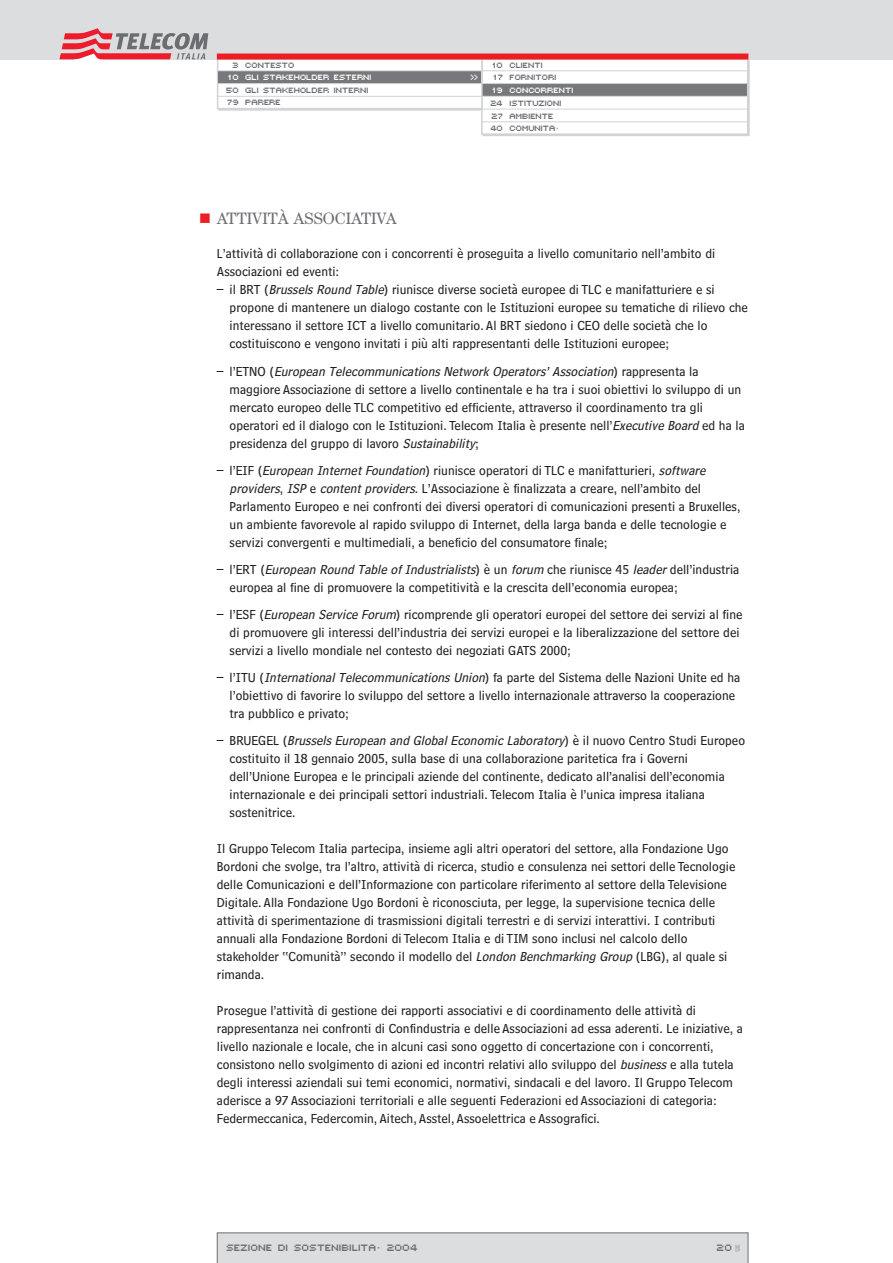
<style>
.page{position:relative;width:893px;height:1263px;background:#fff}
.page>*{position:absolute;margin:0;border:0;box-sizing:border-box;transform-origin:0 0}
.t1{font:16.5px "Century";color:#6c6d70}
.t2{font:13.5px/18px "Bell Centennial Sub Caption";color:#231f20}
.t3{font:9px "MINI7 Tight";color:#6c6d70}
.t4{font:7.5px/12.8px "MINI7 Tight";letter-spacing:-.015em;color:#6c6d70}
.t5{font:7.5px "MINI7 Tight";letter-spacing:-.015em;color:#fff}
.s1{font-style:italic}
</style>
<div class="page">
<svg style="left:217px;top:1232px;width:531px;height:31px;background:#d8d9db"></svg>
<div style="left:482px;top:59px;width:268px;height:77px;border:2px solid #d1d2d4"></div>
<div style="left:218px;top:59px;width:266px;height:52px;border:2px solid #d1d2d4"></div>
<div style="left:482px;top:59px;width:266px;height:75px;background:#fff"></div>
<div style="left:481px;top:58px;width:267px;height:77px;border:2px solid #d1d2d4"></div>
<div style="left:483px;top:84px;width:264px;height:12px;background:#76787b"></div>
<div style="left:218px;top:59px;width:264px;height:50px;background:#fff"></div>
<div style="left:217px;top:58px;width:266px;height:51px;border:2px solid #d1d2d4"></div>
<div style="left:218px;top:71px;width:263px;height:13px;background:#76787b"></div>
<div style="left:0;top:0;width:893px;height:60px;background:#dcdddf"></div>
<div style="left:217px;top:54px;width:531px;height:6px;background:#ee1d23"></div>
<hr style="left:217px;top:70px;width:266px;height:1px;background:#d1d2d4">
<hr style="left:481px;top:70px;width:266px;height:1px;background:#d1d2d4">
<hr style="left:481px;top:83px;width:266px;height:1px;background:#d1d2d4">
<hr style="left:481px;top:96px;width:266px;height:1px;background:#d1d2d4">
<hr style="left:481px;top:109px;width:266px;height:1px;background:#d1d2d4">
<hr style="left:481px;top:121px;width:266px;height:1px;background:#d1d2d4">
<hr style="left:217px;top:83px;width:266px;height:1px;background:#d1d2d4">
<hr style="left:217px;top:96px;width:266px;height:1px;background:#d1d2d4">
<svg style="left:60px;top:28px;width:148px;height:32px"></svg>
<p class="t4" style="left:232px;top:59px;width:64px">3 CONTESTO</p>
<p class="t5" style="left:228px;top:73px;width:145px">10 GLI STAKEHOLDER ESTERNI</p>
<p class="t5" style="left:470px;top:73px;width:9px">&gt;&gt;</p>
<p class="t4" style="left:225px;top:84px;width:144px">50 GLI STAKEHOLDER INTERNI<br>79 PARERE</p>
<p class="t4" style="left:492px;top:59px;width:66px">10 CLIENTI<br>17 FORNITORI</p>
<p class="t5" style="left:492px;top:86px;width:83px">19 CONCORRENTI</p>
<p class="t4" style="left:490px;top:97px;width:73px">24 ISTITUZIONI<br>27 AMBIENTE<br>40 COMUNITA’</p>
<p class="t1" style="left:217px;top:213px;width:181px">ATTIVITÀ ASSOCIATIVA</p>
<p class="t2" style="left:217px;top:246px;width:500px">L’attività di collaborazione con i concorrenti è proseguita a livello comunitario nell’ambito di<br>Associazioni ed eventi:</p>
<p class="t2" style="left:230px;top:282px;width:520px;text-indent:-13px">– il BRT (<span class="s1">Brussels Round Table</span>) riunisce diverse società europee di TLC e manifatturiere e si propone di mantenere un dialogo costante con le Istituzioni europee su tematiche di rilievo che interessano il settore ICT a livello comunitario. Al BRT siedono i CEO delle società che lo costituiscono e vengono invitati i più alti rappresentanti delle Istituzioni europee;</p>
<p class="t2" style="left:230px;top:363px;width:517px;text-indent:-13px">– l ’ E T N O ( <span class="s1">European Telecommunications Network Operators’ Association</span>) r a p p r e s e n t a l a maggiore Associazione di settore a livello continentale e ha tra i suoi obiettivi lo sviluppo di un mercato europeo delle TLC competitivo ed efficiente, attraverso il coordinamento tra gli operatori ed il dialogo con le Istituzioni. Telecom Italia è presente nell’<span class="s1">Executive Board</span>ed ha la presidenza del gruppo di lavoro <span class="s1">Sustainability</span>;</p>
<p class="t2" style="left:230px;top:462px;width:512px;text-indent:-13px">– l’EIF (<span class="s1">European Internet Foundation</span>) riunisce operatori di TLC e manifatturieri, <span class="s1">software providers</span>, <span class="s1">ISP</span>e <span class="s1">content providers</span>. L’Associazione è finalizzata a creare, nell’ambito del Parlamento Europeo e nei confronti dei diversi operatori di comunicazioni presenti a Bruxelles, un ambiente favorevole al rapido sviluppo di Internet, della larga banda e delle tecnologie e servizi convergenti e multimediali, a beneficio del consumatore finale;</p>
<p class="t2" style="left:230px;top:561px;width:511px;text-indent:-13px">– l ’ E RT ( <span class="s1">European Round Table of Industrialists</span>) è u n <span class="s1">forum</span> c h e r i u n i s c e 4 5 <span class="s1">leader</span> d e l l ’ i n d u st r i a europea al fine di promuovere la competitività e la crescita dell’economia europea;</p>
<p class="t2" style="left:230px;top:606px;width:514px;text-indent:-13px">– l’ESF (<span class="s1">European Service Forum</span>) ricomprende gli operatori europei del settore dei servizi al fine di promuovere gli interessi dell’industria dei servizi europei e la liberalizzazione del settore dei servizi a livello mondiale nel contesto dei negoziati GATS 2000;</p>
<p class="t2" style="left:230px;top:669px;width:512px;text-indent:-13px">– l’ITU (<span class="s1">International Telecommunications Union</span>) fa parte del Sistema delle Nazioni Unite ed ha l’obiettivo di favorire lo sviluppo del settore a livello internazionale attraverso la cooperazione tra pubblico e privato;</p>
<p class="t2" style="left:230px;top:732px;width:517px;text-indent:-13px">– B RU EG E L ( <span class="s1">Brussels European and Global Economic Laboratory</span>) è i l n u ovo C e n t ro S t u d i E u ro p e o costituito il 18 gennaio 2005, sulla base di una collaborazione paritetica fra i Governi dell’Unione Europea e le principali aziende del continente, dedicato all’analisi dell’economia internazionale e dei principali settori industriali. Telecom Italia è l’unica impresa italiana sostenitrice.</p>
<p class="t2" style="left:217px;top:840px;width:520px">Il Gruppo Telecom Italia partecipa, insieme agli altri operatori del settore, alla Fondazione Ugo Bordoni che svolge, tra l’altro, attività di ricerca, studio e consulenza nei settori delle Tecnologie delle Comunicazioni e dell’Informazione con particolare riferimento al settore della Televisione Digitale. Alla Fondazione Ugo Bordoni è riconosciuta, per legge, la supervisione tecnica delle attività di sperimentazione di trasmissioni digitali terrestri e di servizi interattivi. I contributi annuali alla Fondazione Bordoni di Telecom Italia e di TIM sono inclusi nel calcolo dello stakeholder “Comunità” secondo il modello del <span class="s1">London Benchmarking Group</span>(LBG), al quale si rimanda.</p>
<p class="t2" style="left:217px;top:1002px;width:528px">Prosegue l’attività di gestione dei rapporti associativi e di coordinamento delle attività di rappresentanza nei confronti di Confindustria e delle Associazioni ad essa aderenti. Le iniziative, a livello nazionale e locale, che in alcuni casi sono oggetto di concertazione con i concorrenti, consistono nello svolgimento di azioni ed incontri relativi allo sviluppo del <span class="s1">business</span>e alla tutela degli interessi aziendali sui temi economici, normativi, sindacali e del lavoro. Il Gruppo Telecom aderisce a 97 Associazioni territoriali e alle seguenti Federazioni ed Associazioni di categoria:<br>Federmeccanica, Federcomin, Aitech, Asstel, Assoelettrica e Assografici.</p>
<p class="t3" style="left:225px;top:1243px;width:193px">SEZIONE DI SOSTENIBILITA’ 2004</p>
<p class="t3" style="left:716px;top:1243px;width:17px">20</p>
</div>
